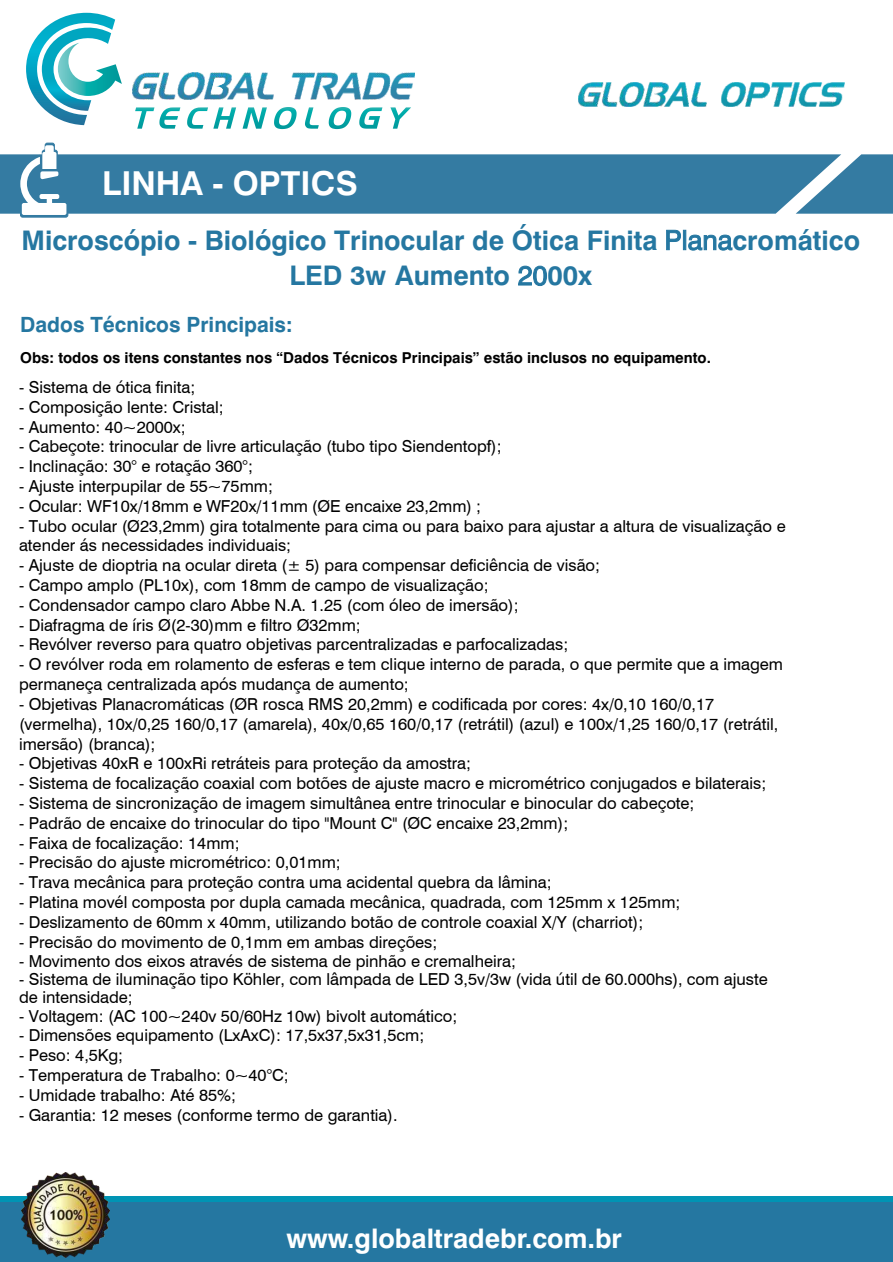
<style>
.page{position:relative;width:893px;height:1262px;background:#fff}
.page>*{position:absolute;margin:0;border:0;box-sizing:border-box;transform-origin:0 0}
.t1{font:700 33px "Swiss 721 BT";color:#fff}
.t2{font:700 27px/35.4px "Swiss 721 BT";color:#2577a1;text-align:center}
.t3{font:700 27px "Swiss 721 BT";color:#fff}
.t4{font:700 21px "Swiss 721 BT";color:#2577a1}
.t5{font:16.5px/19.8px "Swiss 721 BT";color:#000}
.t6{font:700 15px "Swiss 721 BT";color:#000}
.s1{font-weight:400}
</style>
<div class="page">
<div style="left:0;top:154px;width:795px;height:60px;background:#347ba2"></div>
<svg style="left:795px;top:154px;width:97px;height:60px"></svg>
<div style="left:0;top:1196px;width:892px;height:66px;background:#0094b4"></div>
<div style="left:0;top:1202px;width:892px;height:60px;background:#2577a1"></div>
<img style="left:22px;top:1172px;width:87px;height:85px">
<svg style="left:135px;top:107px;width:216px;height:22px"></svg>
<img style="left:132px;top:73px;width:282px;height:26px">
<svg style="left:19px;top:143px;width:49px;height:74px"></svg>
<svg style="left:26px;top:13px;width:96px;height:112px"></svg>
<svg style="left:211px;top:79px;width:13px;height:14px"></svg>
<img style="left:578px;top:82px;width:266px;height:24px">
<h1 class="t1" style="left:102px;top:170px;width:257px">LINHA - OPTICS</h1>
<h2 class="t2" style="left:21px;top:225px;width:840px">Microscópio - Biológico Trinocular de Ótica Finita <span class="s1">Plana</span>cromático<br>LED 3w Aumento <span class="s1">20</span>00x</h2>
<p class="t4" style="left:20px;top:316px;width:274px">Dados Técnicos Principais:</p>
<p class="t6" style="left:20px;top:351px;width:692px">Obs: todos os itens constantes nos “Dados Técnicos Principais” estão inclusos no equipamento.</p>
<p class="t5" style="left:19px;top:377px;width:178px">- Sistema de ótica finita;</p>
<p class="t5" style="left:19px;top:397px;width:206px">- Composição lente: Cristal;</p>
<p class="t5" style="left:19px;top:417px;width:168px">- Aumento: 40~2000x;</p>
<p class="t5" style="left:19px;top:436px;width:484px">- Cabeçote: trinocular de livre articulação (tubo tipo Siendentopf);</p>
<p class="t5" style="left:19px;top:456px;width:235px">- Inclinação: 30° e rotação 360°;</p>
<p class="t5" style="left:19px;top:476px;width:255px">- Ajuste interpupilar de 55~75mm;</p>
<p class="t5" style="left:19px;top:496px;width:463px">- Ocular: WF10x/18mm e WF20x/11mm (ØE encaixe 23,2mm) ;</p>
<p class="t5" style="left:19px;top:516px;width:768px">- Tubo ocular (Ø23,2mm) gira totalmente para cima ou para baixo para ajustar a altura de visualização e atender ás necessidades individuais;</p>
<p class="t5" style="left:19px;top:555px;width:582px">- Ajuste de dioptria na ocular direta (± 5) para compensar deficiência de visão;</p>
<p class="t5" style="left:19px;top:575px;width:471px">- Campo amplo (PL10x), com 18mm de campo de visualização;</p>
<p class="t5" style="left:19px;top:595px;width:501px">- Condensador campo claro Abbe N.A. 1.25 (com óleo de imersão);</p>
<p class="t5" style="left:19px;top:615px;width:343px">- Diafragma de íris Ø(2-30)mm e filtro Ø32mm;</p>
<p class="t5" style="left:19px;top:634px;width:550px">- Revólver reverso para quatro objetivas parcentralizadas e parfocalizadas;</p>
<p class="t5" style="left:19px;top:654px;width:765px">- O revólver roda em rolamento de esferas e tem clique interno de parada, o que permite que a imagem permaneça centralizada após mudança de aumento;</p>
<p class="t5" style="left:19px;top:694px;width:760px">- Objetivas Planacromáticas (ØR rosca RMS 20,2mm) e codificada por cores: 4x/0,10 160/0,17 (vermelha), 10x/0,25 160/0,17 (amarela), 40x/0,65 160/0,17 (retrátil) (azul) e 100x/1,25 160/0,17 (retrátil, imersão) (branca);</p>
<p class="t5" style="left:19px;top:753px;width:453px">- Objetivas 40xR e 100xRi retráteis para proteção da amostra;</p>
<p class="t5" style="left:19px;top:773px;width:748px">- Sistema de focalização coaxial com botões de ajuste macro e micrométrico conjugados e bilaterais;</p>
<p class="t5" style="left:19px;top:793px;width:677px">- Sistema de sincronização de imagem simultânea entre trinocular e binocular do cabeçote;</p>
<p class="t5" style="left:19px;top:813px;width:550px">- Padrão de encaixe do trinocular do tipo "Mount C" (ØC encaixe 23,2mm);</p>
<p class="t5" style="left:19px;top:832px;width:222px">- Faixa de focalização: 14mm;</p>
<p class="t5" style="left:19px;top:852px;width:323px">- Precisão do ajuste micrométrico: 0,01mm;</p>
<p class="t5" style="left:19px;top:872px;width:534px">- Trava mecânica para proteção contra uma acidental quebra da lâmina;</p>
<p class="t5" style="left:19px;top:892px;width:663px">- Platina movél composta por dupla camada mecânica, quadrada, com 125mm x 125mm;</p>
<p class="t5" style="left:19px;top:912px;width:625px">- Deslizamento de 60mm x 40mm, utilizando botão de controle coaxial X/Y (charriot);</p>
<p class="t5" style="left:19px;top:931px;width:420px">- Precisão do movimento de 0,1mm em ambas direções;</p>
<p class="t5" style="left:19px;top:951px;width:498px">- Movimento dos eixos através de sistema de pinhão e cremalheira;</p>
<p class="t5" style="left:19px;top:970px;width:750px;line-height:18px">- Sistema de iluminação tipo Köhler, com lâmpada de LED 3,5v/3w (vida útil de 60.000hs), com ajuste de intensidade;</p>
<p class="t5" style="left:19px;top:1005px;width:440px">- Voltagem: (AC 100~240v 50/60Hz 10w) bivolt automático;</p>
<p class="t5" style="left:19px;top:1025px;width:406px">- Dimensões equipamento (LxAxC): 17,5x37,5x31,5cm;</p>
<p class="t5" style="left:19px;top:1045px;width:106px">- Peso: 4,5Kg;</p>
<p class="t5" style="left:19px;top:1065px;width:271px">- Temperatura de Trabalho: 0~40°C;</p>
<p class="t5" style="left:19px;top:1084px;width:218px">- Umidade trabalho: Até 85%;</p>
<p class="t5" style="left:19px;top:1104px;width:380px">- Garantia: 12 meses (conforme termo de garantia).</p>
<h2 class="t3" style="left:286px;top:1227px;width:337px">www.globaltradebr.com.br</h2>
</div>
